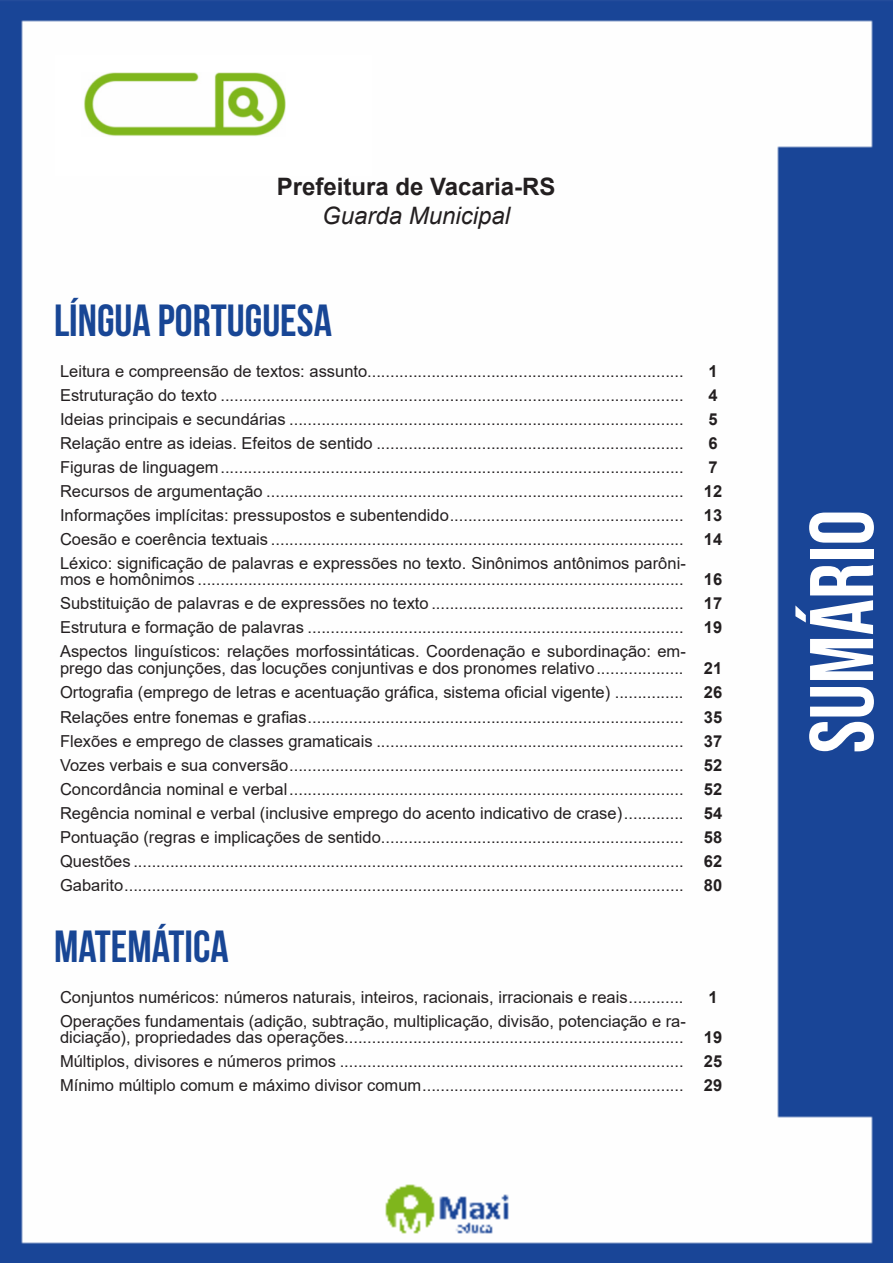
<style>
.page{position:relative;width:893px;height:1263px;background:#fff}
.page>*{position:absolute;margin:0;border:0;box-sizing:border-box;transform-origin:0 0}
.t1{font:90px "Bebas Neue";color:#fff}
.t2{font:700 45px "Bebas Neue";color:#184695}
.t3{font:700 24px "Arial";color:#231f20}
.CENTRALIZAR{font:italic 24px "Arial";color:#231f20}
.ALTERNATIVAS{font:16.5px/16.5px "Arial";color:#231f20}
.INDICE{font:700 16.5px "Arial";color:#231f20}
</style>
<div class="page">
<img style="left:0;top:0;width:893px;height:1263px">
<div style="left:55px;top:55px;width:317px;height:121px;background:#fff"></div>
<img style="left:84px;top:72px;width:201px;height:64px">
<p class="t3" style="left:277px;top:170px;width:280px">Prefeitura de Vacaria-RS</p>
<p class="CENTRALIZAR" style="left:322px;top:200px;width:190px">Guarda Municipal</p>
<p class="t2" style="left:54px;top:295px;width:279px">LÍNGUA PORTUGUESA</p>
<p class="ALTERNATIVAS" style="left:60px;top:363px;width:625px">Leitura e compreensão de textos: assunto.....................................................................</p>
<p class="INDICE" style="left:708px;top:359px;width:11px">1</p>
<p class="ALTERNATIVAS" style="left:60px;top:387px;width:625px">Estruturação do texto .....................................................................................................</p>
<p class="INDICE" style="left:708px;top:383px;width:11px">4</p>
<p class="ALTERNATIVAS" style="left:60px;top:411px;width:625px">Ideias principais e secundárias ......................................................................................</p>
<p class="INDICE" style="left:708px;top:407px;width:11px">5</p>
<p class="ALTERNATIVAS" style="left:60px;top:435px;width:625px">Relação entre as ideias. Efeitos de sentido ...................................................................</p>
<p class="INDICE" style="left:708px;top:431px;width:11px">6</p>
<p class="ALTERNATIVAS" style="left:60px;top:459px;width:625px">Figuras de linguagem.....................................................................................................</p>
<p class="INDICE" style="left:708px;top:455px;width:11px">7</p>
<p class="ALTERNATIVAS" style="left:60px;top:483px;width:625px">Recursos de argumentação ...........................................................................................</p>
<p class="INDICE" style="left:704px;top:479px;width:20px">12</p>
<p class="ALTERNATIVAS" style="left:60px;top:507px;width:625px">Informações implícitas: pressupostos e subentendido...................................................</p>
<p class="INDICE" style="left:704px;top:503px;width:20px">13</p>
<p class="ALTERNATIVAS" style="left:60px;top:531px;width:625px">Coesão e coerência textuais ..........................................................................................</p>
<p class="INDICE" style="left:704px;top:527px;width:20px">14</p>
<p class="ALTERNATIVAS" style="left:60px;top:555px;width:627px">Léxico: significação de palavras e expressões no texto. Sinônimos antônimos parôni&shy;mos e homônimos ..........................................................................................................</p>
<p class="INDICE" style="left:704px;top:568px;width:20px">16</p>
<p class="ALTERNATIVAS" style="left:60px;top:595px;width:625px">Substituição de palavras e de expressões no texto .......................................................</p>
<p class="INDICE" style="left:704px;top:592px;width:20px">17</p>
<p class="ALTERNATIVAS" style="left:60px;top:619px;width:625px">Estrutura e formação de palavras ..................................................................................</p>
<p class="INDICE" style="left:704px;top:616px;width:20px">19</p>
<p class="ALTERNATIVAS" style="left:60px;top:643px;width:627px">Aspectos linguísticos: relações morfossintáticas. Coordenação e subordinação: em&shy;prego das conjunções, das locuções conjuntivas e dos pronomes relativo...................</p>
<p class="INDICE" style="left:704px;top:656px;width:20px">21</p>
<p class="ALTERNATIVAS" style="left:60px;top:684px;width:625px">Ortografia (emprego de letras e acentuação gráfica, sistema oficial vigente) ...............</p>
<p class="INDICE" style="left:704px;top:680px;width:20px">26</p>
<p class="ALTERNATIVAS" style="left:60px;top:708px;width:625px">Relações entre fonemas e grafias..................................................................................</p>
<p class="INDICE" style="left:704px;top:705px;width:20px">35</p>
<p class="ALTERNATIVAS" style="left:60px;top:732px;width:625px">Flexões e emprego de classes gramaticais ...................................................................</p>
<p class="INDICE" style="left:704px;top:729px;width:20px">37</p>
<p class="ALTERNATIVAS" style="left:60px;top:756px;width:625px">Vozes verbais e sua conversão......................................................................................</p>
<p class="INDICE" style="left:704px;top:753px;width:20px">52</p>
<p class="ALTERNATIVAS" style="left:60px;top:780px;width:625px">Concordância nominal e verbal......................................................................................</p>
<p class="INDICE" style="left:704px;top:777px;width:20px">52</p>
<p class="ALTERNATIVAS" style="left:60px;top:804px;width:625px">Regência nominal e verbal (inclusive emprego do acento indicativo de crase).............</p>
<p class="INDICE" style="left:704px;top:801px;width:20px">54</p>
<p class="ALTERNATIVAS" style="left:60px;top:828px;width:625px">Pontuação (regras e implicações de sentido..................................................................</p>
<p class="INDICE" style="left:704px;top:825px;width:20px">58</p>
<p class="ALTERNATIVAS" style="left:60px;top:852px;width:625px">Questões ........................................................................................................................</p>
<p class="INDICE" style="left:704px;top:849px;width:20px">62</p>
<p class="ALTERNATIVAS" style="left:60px;top:876px;width:625px">Gabarito..........................................................................................................................</p>
<p class="INDICE" style="left:704px;top:873px;width:20px">80</p>
<p class="t2" style="left:54px;top:921px;width:176px">MATEMÁTICA</p>
<p class="ALTERNATIVAS" style="left:60px;top:988px;width:625px">Conjuntos numéricos: números naturais, inteiros, racionais, irracionais e reais............</p>
<p class="INDICE" style="left:708px;top:985px;width:11px">1</p>
<p class="ALTERNATIVAS" style="left:60px;top:1012px;width:627px">Operações fundamentais (adição, subtração, multiplicação, divisão, potenciação e ra&shy;diciação), propriedades das operações..........................................................................</p>
<p class="INDICE" style="left:704px;top:1026px;width:20px">19</p>
<p class="ALTERNATIVAS" style="left:60px;top:1053px;width:625px">Múltiplos, divisores e números primos ...........................................................................</p>
<p class="INDICE" style="left:704px;top:1050px;width:20px">25</p>
<p class="ALTERNATIVAS" style="left:60px;top:1077px;width:625px">Mínimo múltiplo comum e máximo divisor comum.........................................................</p>
<p class="INDICE" style="left:704px;top:1074px;width:20px">29</p>
<h1 class="t1" style="left:791px;top:753px;width:245px;rotate:-90deg">sumário</h1>
</div>
